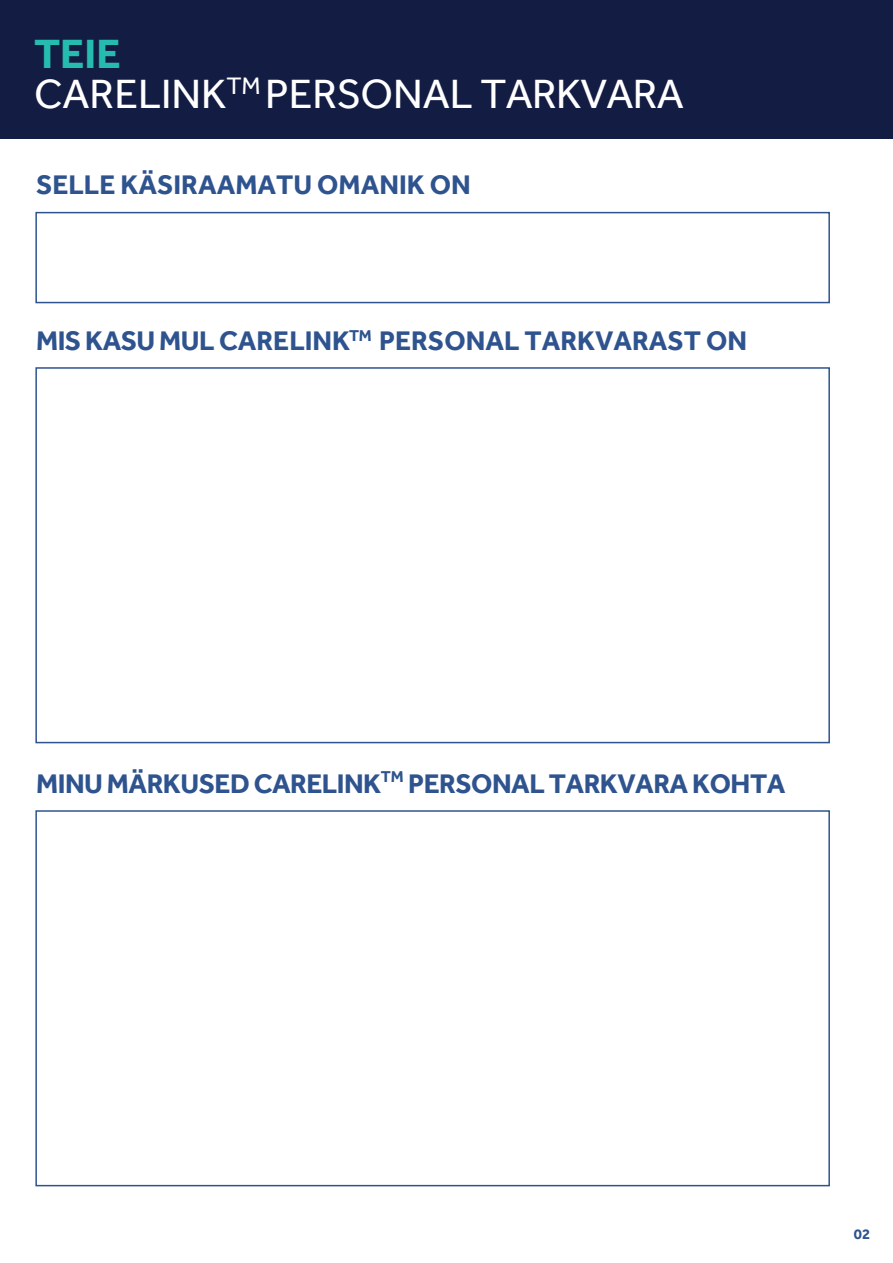
<style>
.page{position:relative;width:893px;height:1263px;background:#fff}
.page>*{position:absolute;margin:0;border:0;box-sizing:border-box;transform-origin:0 0}
.t1{font:42px/40.5px "Effra";color:#fff}
.t2{font:700 27.6px "Effra";color:#2e538e}
.t3{font:700 27.6px "Effra";letter-spacing:-.02em;color:#2e538e}
.t4{font:700 15px "Effra";color:#2e538e}
.s1{font-weight:700;color:#25bcaf}
</style>
<div class="page">
<div style="left:35px;top:212px;width:795px;height:91px;border:2px solid #2e538e"></div>
<div style="left:35px;top:367px;width:795px;height:376px;border:2px solid #2e538e"></div>
<div style="left:35px;top:810px;width:795px;height:376px;border:2px solid #2e538e"></div>
<div style="left:0;top:0;width:18px;height:138px;background:#131c42"></div>
<div style="left:1px;top:0;width:892px;height:138px;background:#131c42"></div>
<h1 class="t1" style="left:34px;top:34px;width:651px"><span class="s1">TEIE<br></span>CARELINK<sup>TM</sup> PERSONAL TARKVARA</h1>
<p class="t2" style="left:36px;top:170px;width:436px">SELLE KÄSIRAAMATU OMANIK ON</p>
<p class="t2" style="left:36px;top:326px;width:713px">MIS KASU MUL CARELINK<sup>TM</sup> PERSONAL TARKVARAST ON</p>
<p class="t3" style="left:36px;top:769px;width:751px">MINU MÄRKUSED CARELINK<sup>TM</sup> PERSONAL TARKVARA KOHTA</p>
<p class="t4" style="left:854px;top:1225px;width:18px">02</p>
</div>
